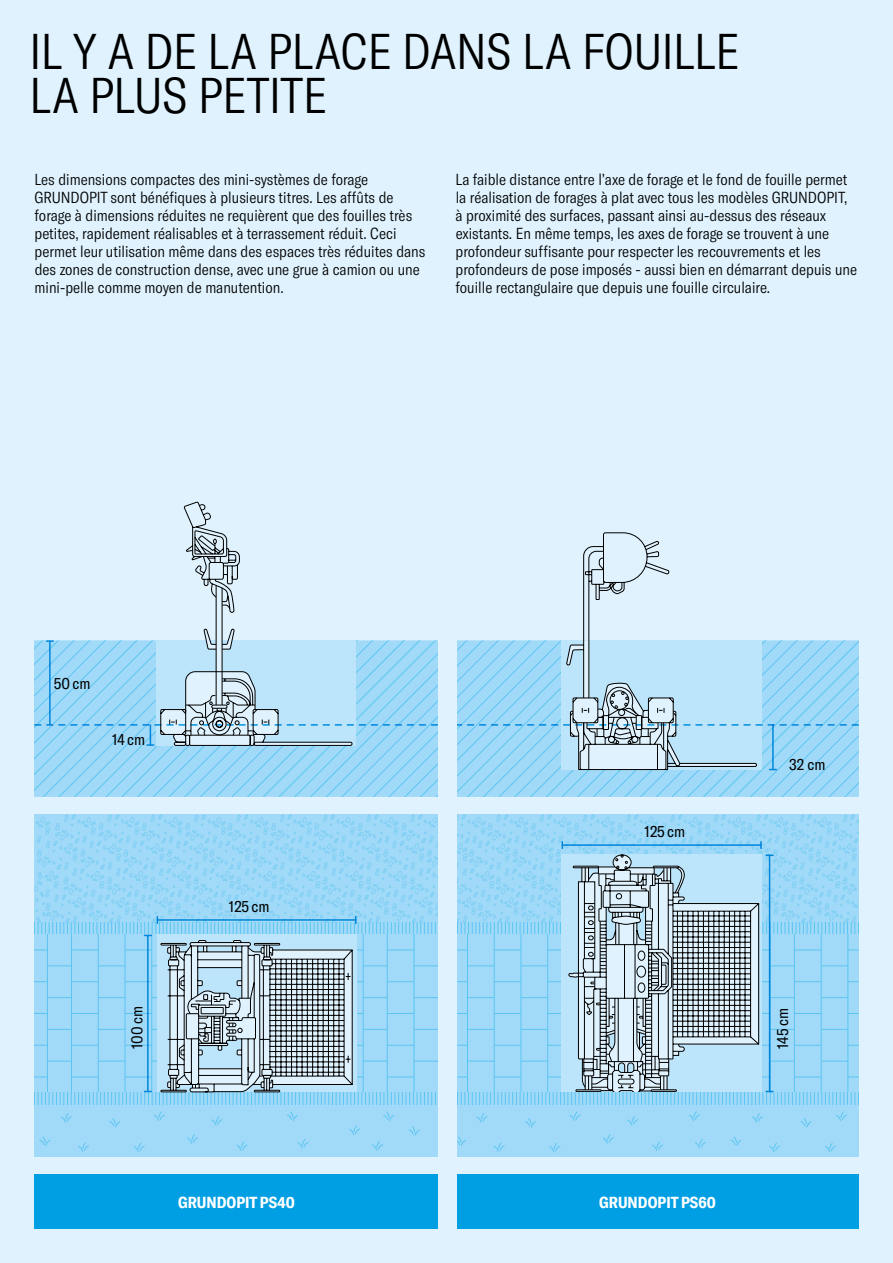
<style>
.page{position:relative;width:893px;height:1263px;background:#dff2fd}
.page>*{position:absolute;margin:0;border:0;box-sizing:border-box;transform-origin:0 0}
.t1{font:300 condensed 49.5px/43.5px "GT America LCG";color:#000}
.t2{font:300 condensed 15.75px/18px "GT America";color:#000}
.t3{font:condensed 15.75px "GT America";color:#000}
.t4{font:700 condensed 15.75px "GT America";color:#fff}
</style>
<div class="page">
<div style="left:34px;top:1175px;width:825px;height:54px;background:#009fe3"></div>
<div style="left:34px;top:1104px;width:825px;height:53px;background:#a1daf8"></div>
<svg style="left:61px;top:1113px;width:11px;height:10px"></svg>
<svg style="left:476px;top:1113px;width:12px;height:10px"></svg>
<svg style="left:752px;top:1113px;width:11px;height:10px"></svg>
<svg style="left:695px;top:1139px;width:11px;height:10px"></svg>
<svg style="left:372px;top:1141px;width:11px;height:10px"></svg>
<svg style="left:154px;top:1111px;width:11px;height:10px"></svg>
<svg style="left:569px;top:1111px;width:12px;height:10px"></svg>
<svg style="left:211px;top:1116px;width:12px;height:10px"></svg>
<svg style="left:627px;top:1116px;width:11px;height:10px"></svg>
<svg style="left:134px;top:1143px;width:11px;height:9px"></svg>
<svg style="left:549px;top:1143px;width:12px;height:9px"></svg>
<svg style="left:825px;top:1143px;width:11px;height:9px"></svg>
<svg style="left:836px;top:1111px;width:11px;height:10px"></svg>
<svg style="left:187px;top:1134px;width:11px;height:10px"></svg>
<svg style="left:603px;top:1134px;width:11px;height:10px"></svg>
<svg style="left:297px;top:1139px;width:12px;height:10px"></svg>
<svg style="left:349px;top:1125px;width:11px;height:10px"></svg>
<svg style="left:236px;top:1141px;width:12px;height:10px"></svg>
<svg style="left:652px;top:1141px;width:11px;height:10px"></svg>
<svg style="left:689px;top:1111px;width:11px;height:10px"></svg>
<svg style="left:39px;top:1136px;width:11px;height:10px"></svg>
<svg style="left:456px;top:1136px;width:10px;height:11px"></svg>
<svg style="left:730px;top:1136px;width:12px;height:10px"></svg>
<svg style="left:78px;top:1142px;width:11px;height:10px"></svg>
<svg style="left:493px;top:1142px;width:12px;height:10px"></svg>
<svg style="left:769px;top:1142px;width:11px;height:10px"></svg>
<svg style="left:109px;top:1118px;width:11px;height:10px"></svg>
<svg style="left:383px;top:1112px;width:11px;height:9px"></svg>
<svg style="left:525px;top:1118px;width:11px;height:10px"></svg>
<svg style="left:800px;top:1118px;width:12px;height:10px"></svg>
<svg style="left:287px;top:1111px;width:11px;height:10px"></svg>
<svg style="left:409px;top:1126px;width:11px;height:10px"></svg>
<svg style="left:34px;top:501px;width:825px;height:296px"></svg>
<svg style="left:34px;top:815px;width:825px;height:289px;background:#9ecee7"></svg>
<div style="left:438px;top:556px;width:18px;height:707px;background:#dff2fd"></div>
<h1 class="t1" style="left:30px;top:30px;width:711px">IL Y A DE LA PLACE DANS LA FOUILLE<br>LA PLUS PETITE</h1>
<p class="t2" style="left:34px;top:170px;width:392px">Les dimensions compactes des mini-systèmes de forage GRUNDOPIT sont bénéfiques à plusieurs titres. Les affûts de forage à dimensions réduites ne requièrent que des fouilles très petites, rapidement réalisables et à terrassement réduit. Ceci permet leur utilisation même dans des espaces très réduites dans des zones de construction dense, avec une grue à camion ou une mini-pelle comme moyen de manutention.</p>
<p class="t2" style="left:455px;top:170px;width:403px">La faible distance entre l’axe de forage et le fond de fouille permet la réalisation de forages à plat avec tous les modèles GRUNDOPIT, à proximité des surfaces, passant ainsi au-dessus des réseaux existants. En même temps, les axes de forage se trouvent à une profondeur suffisante pour respecter les recouvrements et les profondeurs de pose imposés - aussi bien en démarrant depuis une fouille rectangulaire que depuis une fouille circulaire.</p>
<p class="t3" style="left:54px;top:674px;width:38px">50 cm</p>
<p class="t3" style="left:112px;top:730px;width:34px">14 cm</p>
<p class="t3" style="left:128px;top:1049px;width:44px;rotate:-90deg">100 cm</p>
<p class="t3" style="left:229px;top:897px;width:42px">125 cm</p>
<p class="t3" style="left:645px;top:823px;width:42px">125 cm</p>
<p class="t4" style="left:178px;top:1192px;width:118px">GRUNDOPIT PS40</p>
<p class="t4" style="left:599px;top:1192px;width:118px">GRUNDOPIT PS60</p>
<p class="t3" style="left:789px;top:755px;width:38px">32 cm</p>
<p class="t3" style="left:773px;top:1049px;width:42px;rotate:-90deg">145 cm</p>
</div>
